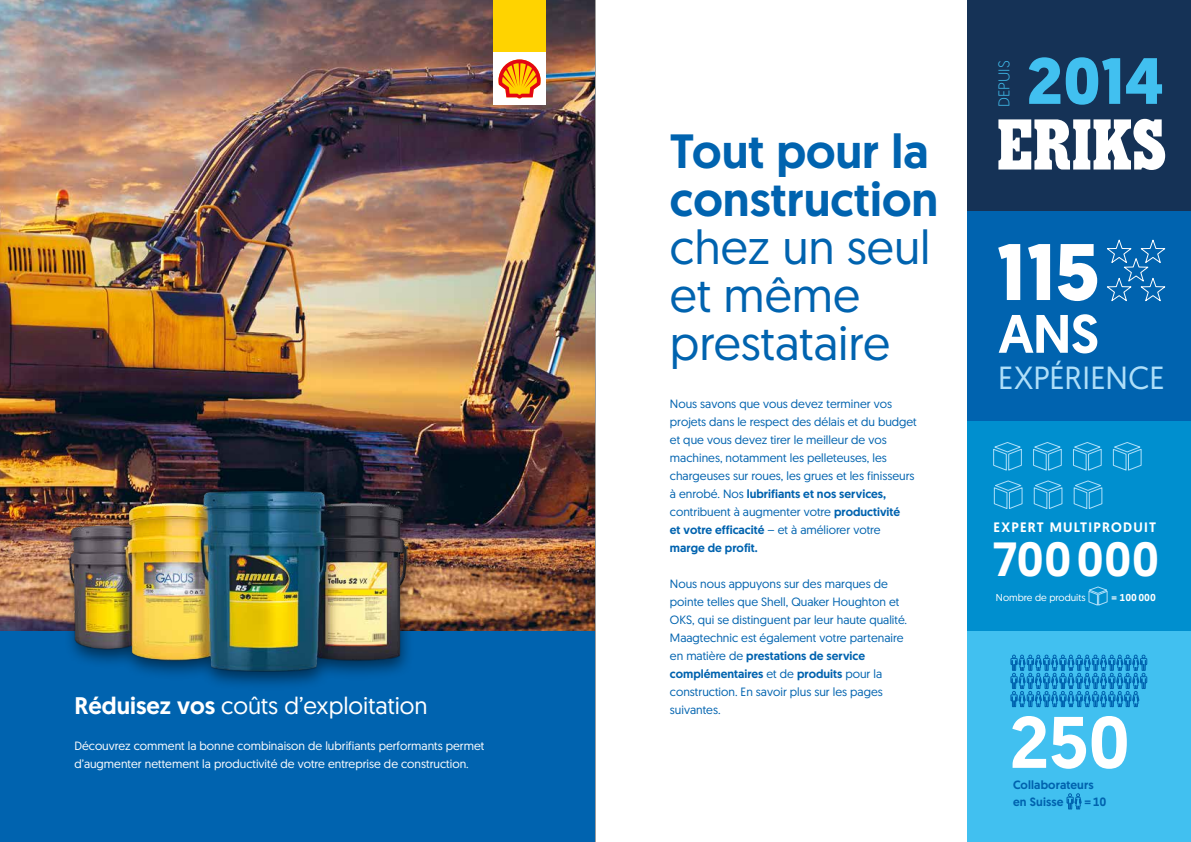
<style>
.page{position:relative;width:1191px;height:842px;background:#fff}
.page>*{position:absolute;margin:0;border:0;box-sizing:border-box;transform-origin:0 0}
.t1{font:700 79.9px "Geomanist Word";color:#fff}
.t2{font:500 72.8px "Geomanist Word";color:#fff}
.t3{font:700 65.3px "Geomanist Word";color:#41c0f0}
.t4{font:500 54px "Geomanist Word";color:#fff}
.t5{font:48px/48px "Geomanist Word";color:#0063af}
.t6{font:500 48px/48px "Geomanist Word";color:#0063af}
.t7{font:500 47.9px "Geomanist Word";color:#fff}
.t8{font:32px "Geomanist Word";letter-spacing:.005em;color:#afdff9}
.t9{font:24px "Geomanist Word";color:#fff}
.t10{font:300 15.5px "Geomanist Word";color:#41c0f0}
.t11{font:500 13.7px "Geomanist Word";letter-spacing:.09em;color:#fff}
.t12{font:12px/18px "Geomanist Word";color:#0063af}
.t13{font:12px/18px "Geomanist Word";color:#fff}
.t14{font:500 12px/17px "Geomanist Word";letter-spacing:.01em;color:#0063af}
.t15{font:10px "Geomanist Word";letter-spacing:.005em;color:#fff}
.t16{font:500 10px "Geomanist Word";letter-spacing:.005em;color:#fff}
.s1{font-weight:500}
</style>
<div class="page">
<img style="left:0;top:0;width:595px;height:631px">
<div style="left:0;top:631px;width:595px;height:211px;background:#0063af"></div>
<div style="left:967px;top:421px;width:224px;height:210px;background:#008fcf"></div>
<div style="left:967px;top:631px;width:224px;height:211px;background:#41c0f0"></div>
<div style="left:967px;top:210px;width:224px;height:211px;background:#0063af"></div>
<div style="left:967px;top:0;width:224px;height:210px;background:#153256"></div>
<svg style="left:1107px;top:239px;width:59px;height:63px"></svg>
<svg style="left:993px;top:442px;width:28px;height:29px"></svg>
<svg style="left:1112px;top:442px;width:29px;height:29px"></svg>
<svg style="left:1033px;top:442px;width:28px;height:29px"></svg>
<svg style="left:1073px;top:442px;width:28px;height:29px"></svg>
<svg style="left:1073px;top:480px;width:29px;height:29px"></svg>
<svg style="left:993px;top:480px;width:29px;height:29px"></svg>
<svg style="left:1033px;top:480px;width:29px;height:29px"></svg>
<svg style="left:1010px;top:655px;width:137px;height:52px"></svg>
<svg style="left:998px;top:119px;width:167px;height:51px"></svg>
<div style="left:493px;top:0;width:53px;height:53px;background:#ffd300"></div>
<div style="left:493px;top:53px;width:53px;height:52px;background:#fff"></div>
<svg style="left:498px;top:59px;width:43px;height:40px"></svg>
<div style="left:58px;top:486px;width:363px;height:205px;background:#000;opacity:.5"></div>
<img style="left:69px;top:492px;width:338px;height:179px">
<svg style="left:1088px;top:586px;width:20px;height:20px"></svg>
<svg style="left:1066px;top:793px;width:15px;height:16px"></svg>
<hr style="left:595px;top:0;width:1px;height:842px;background:#9d9d9c">
<h3 class="t9" style="left:74px;top:690px;width:355px"><span class="s1">Réduisez vos</span> coûts d’exploitation</h3>
<p class="t13" style="left:74px;top:736px;width:411px">Découvrez comment la bonne combinaison de lubrifiants performants permet d’augmenter nettement la productivité de votre entreprise de construction.</p>
<h3 class="t6" style="left:670px;top:127px;width:270px">Tout pour la construction</h3>
<h3 class="t5" style="left:670px;top:222px;width:262px">chez un seul et même prestataire</h3>
<p class="t12" style="left:670px;top:394px;width:248px">Nous savons que vous devez terminer vos projets dans le respect des délais et du budget et que vous devez tirer le meilleur de vos machines, notamment les pelleteuses, les chargeuses sur roues, les grues et les finisseurs à enrobé. Nos <span class="s1">lubrifiants et nos services, </span>contribuent à augmenter votre <span class="s1">productivité<br>et votre efficacité</span> – et à améliorer votre <span class="s1">marge de profit.</span></p>
<p class="t12" style="left:670px;top:574px;width:239px">Nous nous appuyons sur des marques de pointe telles que Shell, Quaker Houghton et OKS, qui se distinguent par leur haute qualité.<br>Maagtechnic est également votre partenaire en matière de <span class="s1">prestations de service complémentaires</span> et de <span class="s1">produits</span> pour la construction. En savoir plus sur les pages suivantes.</p>
<p class="t10" style="left:994px;top:107px;width:48px;rotate:-90deg">DEPUIS</p>
<h3 class="t3" style="left:1026px;top:37px;width:139px">2014</h3>
<h1 class="t1" style="left:997px;top:219px;width:103px">115</h1>
<h3 class="t4" style="left:998px;top:298px;width:102px">ANS</h3>
<h3 class="t8" style="left:998px;top:357px;width:168px">EXPÉRIENCE</h3>
<p class="t11" style="left:993px;top:518px;width:164px">EXPERT MULTIPRODUIT</p>
<h3 class="t7" style="left:993px;top:527px;width:168px">700 000</h3>
<p class="t15" style="left:996px;top:591px;width:91px">Nombre de produits</p>
<p class="t16" style="left:1111px;top:591px;width:46px">= 100 000</p>
<h2 class="t2" style="left:1009px;top:694px;width:122px">250</h2>
<p class="t14" style="left:1013px;top:776px;width:82px">Collaborateurs en Suisse</p>
<p class="t14" style="left:1084px;top:793px;width:23px">=10</p>
</div>
